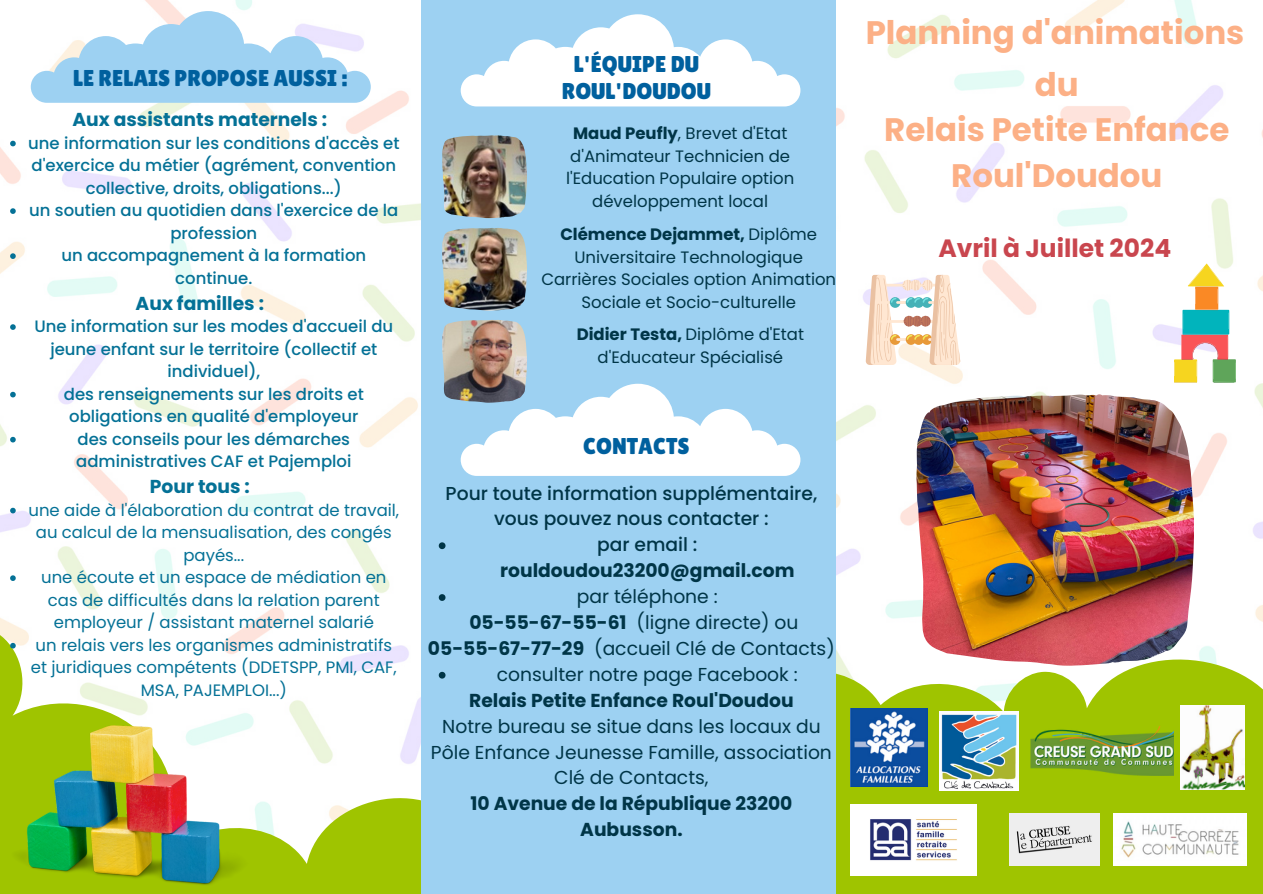
<style>
.page{position:relative;width:1263px;height:894px;background:#fff}
.page>*{position:absolute;margin:0;border:0;box-sizing:border-box;transform-origin:0 0}
.t1{font:700 32.4px/45px "Poppins";color:#fcb086;text-align:center}
.t2{font:700 25.05px "Poppins";color:#c9464e}
.t3{font:22.8px/27px "Lilita One";color:#00609e;text-align:center}
.t4{font:18.75px/25.8px "Poppins";color:#003547;text-align:center}
.t5{font:500 18.75px/25.8px "Poppins";color:#003547;text-align:center}
.t6{font:700 18.75px "Poppins";color:#047196}
.t7{font:700 18.75px/25.8px "Poppins";color:#003547;text-align:center}
.t8{font:500 16.5px/22.5px "Poppins";color:#047196;text-align:center}
.t9{font:16.5px/22.5px "Poppins";color:#047196;text-align:center}
.t10{font:16.5px/22.5px "Poppins";color:#003547;text-align:center}
.s1{font-weight:700}
.s2{font-weight:500}
</style>
<div class="page">
<img style="left:0;top:0;width:1263px;height:553px">
<svg style="left:0;top:553px;width:1263px;height:340px"></svg>
<div style="left:421px;top:0;width:414px;height:892px;background:#9dd1f2"></div>
<img style="left:11px;top:725px;width:239px;height:162px">
<svg style="left:461px;top:14px;width:339px;height:92px"></svg>
<img style="left:916px;top:394px;width:278px;height:271px">
<img style="left:850px;top:708px;width:78px;height:78px">
<img style="left:850px;top:804px;width:126px;height:70px">
<img style="left:1010px;top:813px;width:90px;height:51px">
<img style="left:940px;top:711px;width:79px;height:78px">
<img style="left:1030px;top:725px;width:143px;height:50px">
<img style="left:1113px;top:813px;width:133px;height:51px">
<img style="left:1181px;top:705px;width:64px;height:84px">
<img style="left:442px;top:135px;width:85px;height:83px">
<img style="left:442px;top:228px;width:85px;height:82px">
<img style="left:442px;top:320px;width:85px;height:81px">
<svg style="left:461px;top:383px;width:339px;height:93px"></svg>
<svg style="left:31px;top:11px;width:340px;height:92px"></svg>
<svg style="left:866px;top:275px;width:94px;height:90px"></svg>
<svg style="left:1174px;top:263px;width:62px;height:120px"></svg>
<svg style="left:439px;top:542px;width:6px;height:7px"></svg>
<svg style="left:439px;top:594px;width:6px;height:6px"></svg>
<svg style="left:439px;top:671px;width:6px;height:7px"></svg>
<svg style="left:10px;top:141px;width:6px;height:5px"></svg>
<svg style="left:10px;top:208px;width:6px;height:6px"></svg>
<svg style="left:10px;top:253px;width:6px;height:6px"></svg>
<svg style="left:10px;top:324px;width:6px;height:6px"></svg>
<svg style="left:10px;top:391px;width:6px;height:6px"></svg>
<svg style="left:10px;top:436px;width:6px;height:6px"></svg>
<svg style="left:10px;top:507px;width:6px;height:6px"></svg>
<svg style="left:10px;top:575px;width:6px;height:5px"></svg>
<svg style="left:10px;top:642px;width:6px;height:6px"></svg>
<h4 class="t3" style="left:73px;top:64px;width:276px">LE RELAIS PROPOSE AUSSI :</h4>
<p class="t6" style="left:72px;top:106px;width:256px">Aux assistants maternels :</p>
<p class="t8" style="left:28px;top:131px;width:373px">une information sur les conditions d'accès et d'exercice du métier (agrément, convention collective, droits, obligations...)</p>
<p class="t8" style="left:29px;top:199px;width:371px">un soutien au quotidien dans l'exercice de la profession</p>
<p class="t8" style="left:61px;top:244px;width:306px">un accompagnement à la formation continue.</p>
<h3 class="t6" style="left:136px;top:290px;width:130px">Aux familles :</h3>
<p class="t8" style="left:34px;top:315px;width:360px">Une information sur les modes d'accueil du jeune enfant sur le territoire (collectif et individuel),</p>
<p class="t8" style="left:64px;top:382px;width:301px">des renseignements sur les droits et obligations en qualité d'employeur</p>
<p class="t8" style="left:76px;top:427px;width:277px;text-align:left">des conseils pour les démarches administratives CAF et Pajemploi</p>
<p class="t6" style="left:150px;top:473px;width:101px">Pour tous :</p>
<p class="t9" style="left:28px;top:498px;width:372px">une aide à l'élaboration du contrat de travail, au calcul de la mensualisation, des congés payés...</p>
<p class="t9" style="left:41px;top:566px;width:347px">une écoute et un espace de médiation en cas de difficultés dans la relation parent employeur / assistant maternel salarié</p>
<p class="t9" style="left:31px;top:633px;width:367px">un relais vers les organismes administratifs et juridiques compétents (DDETSPP, PMI, CAF,<br>MSA, PAJEMPLOI...)</p>
<h4 class="t3" style="left:562px;top:51px;width:151px">L'ÉQUIPE DU<br>ROUL'DOUDOU</h4>
<p class="t10" style="left:566px;top:122px;width:230px"><span class="s1">Maud Peufly</span>, Brevet d'Etat d'Animateur Technicien de l'Education Populaire option développement local</p>
<p class="t10" style="left:541px;top:223px;width:296px"><span class="s1">Clémence Dejammet,</span> Diplôme<br>Universitaire Technologique<br>Carrières Sociales option Animation<br>Sociale et Socio-culturelle</p>
<p class="t10" style="left:577px;top:323px;width:229px"><span class="s1">Didier Testa,</span> Diplôme d'Etat d'Educateur Spécialisé</p>
<p class="t3" style="left:583px;top:432px;width:108px">CONTACTS</p>
<h5 class="t5" style="left:446px;top:480px;width:373px">Pour toute information supplémentaire, vous pouvez nous contacter :</h5>
<p class="t7" style="left:500px;top:531px;width:296px"><span class="s2">par email : </span>rouldoudou23200@gmail.com</p>
<h2 class="t4" style="left:577px;top:583px;width:142px">par téléphone :</h2>
<h1 class="t4" style="left:428px;top:609px;width:408px"><span class="s1">05-55-67-55-61</span> (ligne directe) ou<br><span class="s1">05-55-67-77-29</span> (accueil Clé de Contacts)</h1>
<h1 class="t4" style="left:497px;top:661px;width:303px">consulter notre page Facebook :</h1>
<h4 class="t4" style="left:431px;top:687px;width:402px"><span class="s1">Relais Petite Enfance Roul'Doudou<br></span>Notre bureau se situe dans les locaux du<br>Pôle Enfance Jeunesse Famille, association<br>Clé de Contacts,<br><span class="s1">10 Avenue de la République 23200<br>Aubusson.</span></h4>
<p class="t1" style="left:866px;top:10px;width:380px">Planning d'animations</p>
<p class="t1" style="left:884px;top:63px;width:347px">du<br>Relais Petite Enfance<br>Roul'Doudou</p>
<p class="t2" style="left:938px;top:231px;width:234px">Avril à Juillet 2024</p>
</div>
